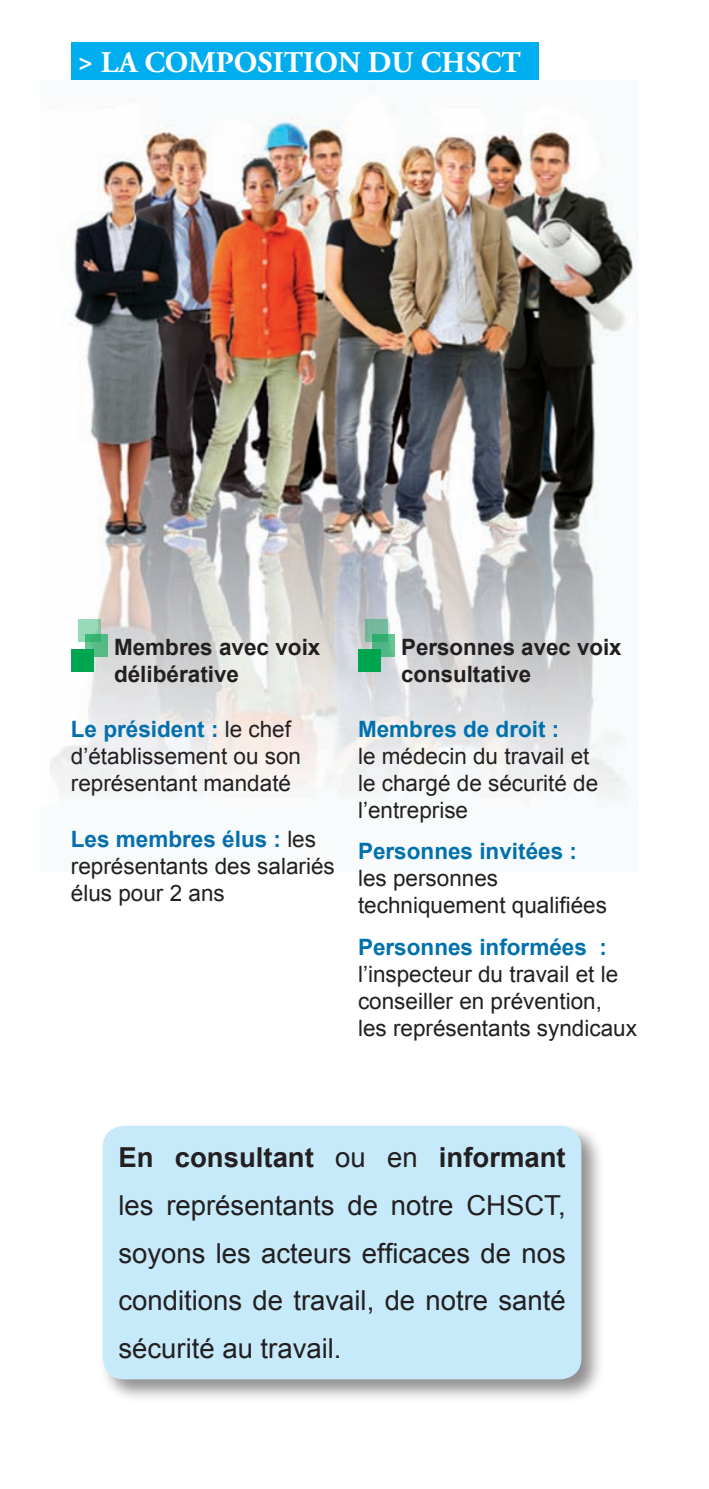
<style>
.page{position:relative;width:709px;height:1489px;background:#fff}
.page>*{position:absolute;margin:0;border:0;box-sizing:border-box;transform-origin:0 0}
.t1{font:700 30px "Adobe Garamond Pro";color:#fff}
.t2{font:27.5px/47.8px "Arial";color:#231f20;text-align:justify}
.t3{font:22.5px/27px "Arial";color:#231f20}
.t4{font:700 22.5px/27px "Arial";color:#231f20}
.t5{font:700 22.5px "Arial";color:#0071ad}
.s1{font-weight:700;color:#056fae}
.s2{font-weight:700}
</style>
<div class="page">
<div style="left:99px;top:1121px;width:506px;height:281px;background:#231f20;opacity:.5"></div>
<div style="left:103px;top:1125px;width:478px;height:254px;background:#c6eafa;border-radius:21px"></div>
<div style="left:71px;top:42px;width:468px;height:39px;background:#00aeef"></div>
<img style="left:50px;top:115px;width:586px;height:687px">
<div style="left:71px;top:649px;width:23px;height:23px;background:#00a54f"></div>
<svg style="left:85px;top:634px;width:23px;height:23px"></svg>
<svg style="left:78px;top:619px;width:23px;height:22px"></svg>
<div style="left:358px;top:649px;width:23px;height:23px;background:#00a54f"></div>
<svg style="left:372px;top:634px;width:23px;height:23px"></svg>
<svg style="left:365px;top:619px;width:23px;height:22px"></svg>
<h1 class="t1" style="left:78px;top:45px;width:444px">&gt; LA COMPOSITION DU CHSCT</h1>
<p class="t4" style="left:114px;top:633px;width:208px">Membres avec voix délibérative</p>
<p class="t3" style="left:71px;top:715px;width:232px"><span class="s1">Le président :</span> le chef d’établissement ou son représentant mandaté</p>
<p class="t3" style="left:71px;top:825px;width:265px"><span class="s1">Les membres élus :</span> les représentants des salariés élus pour 2 ans</p>
<p class="t4" style="left:401px;top:633px;width:222px">Personnes avec voix consultative</p>
<p class="t5" style="left:358px;top:716px;width:203px">Membres de droit :</p>
<p class="t3" style="left:358px;top:742px;width:242px">le médecin du travail et le chargé de sécurité de l’entreprise</p>
<p class="t5" style="left:358px;top:838px;width:220px">Personnes invitées :</p>
<p class="t3" style="left:358px;top:865px;width:250px">les personnes techniquement qualifiées</p>
<p class="t5" style="left:358px;top:934px;width:250px">Personnes informées :</p>
<p class="t3" style="left:358px;top:960px;width:280px">l’inspecteur du travail et le conseiller en prévention,<br>les représentants syndicaux</p>
<p class="t2" style="left:118px;top:1133px;width:449px"><span class="s2">En consultant</span> ou en <span class="s2">informant </span>les représentants de notre CHSCT, soyons les acteurs efficaces de nos conditions de travail, de notre santé sécurité au travail.</p>
</div>
